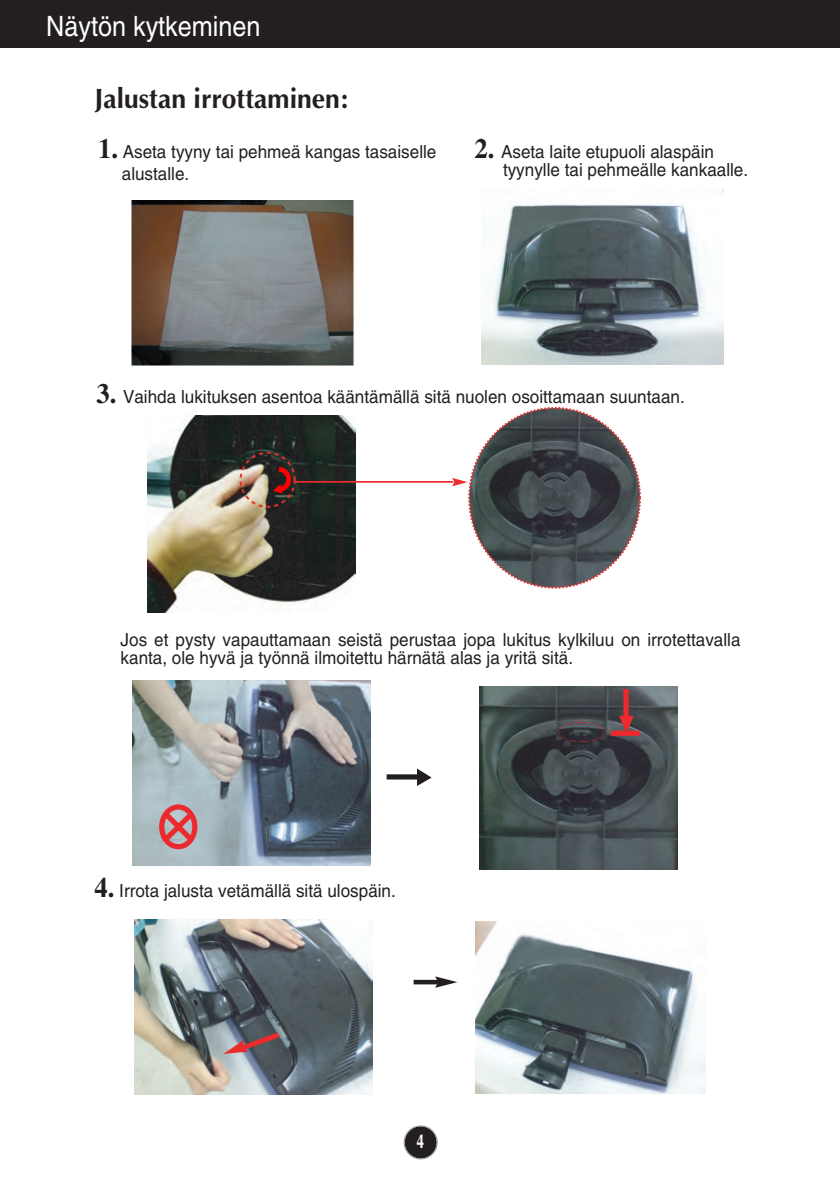
<style>
.page{position:relative;width:840px;height:1193px;background:#fff}
.page>*{position:absolute;margin:0;border:0;box-sizing:border-box;transform-origin:0 0}
.t1{font:700 28px "Optima";color:#231f20;scale:.95 1}
.t2{font:28px "Helvetica";color:#fff;scale:.9 1}
.t3{font:700 20px "Optima";color:#fff;scale:.7 1}
.t4{font:18px/18px "Helvetica";color:#231f20;scale:.95 1}
.s1{font-family:"Times";font-weight:700;font-size:28px}
</style>
<div class="page">
<div style="left:405px;top:1126px;width:32px;height:32px;background:#231f20;border-radius:50%"></div>
<div style="left:404px;top:1125px;width:34px;height:34px;border:1px solid #939598;border-radius:50%"></div>
<div style="left:0;top:0;width:840px;height:48px;background:#231f20"></div>
<img style="left:481px;top:190px;width:242px;height:175px">
<img style="left:132px;top:201px;width:221px;height:165px">
<img style="left:147px;top:416px;width:209px;height:197px">
<img style="left:469px;top:408px;width:171px;height:180px;border-radius:50%">
<div style="left:240px;top:452px;width:56px;height:56px;border:2px dashed #ec2b2d;border-radius:50%"></div>
<svg style="left:273px;top:465px;width:20px;height:30px"></svg>
<hr style="left:295px;top:481px;width:158px;height:2px;background:#ec2b2d">
<svg style="left:452px;top:478px;width:15px;height:8px"></svg>
<img style="left:132px;top:681px;width:238px;height:185px">
<div style="left:387px;top:774px;width:31px;height:5px;background:#231f20"></div>
<svg style="left:417px;top:768px;width:14px;height:18px"></svg>
<div style="left:159px;top:804px;width:38px;height:45px;border:5px solid #ec2a2d;border-radius:50%"></div>
<svg style="left:158px;top:807px;width:40px;height:40px;background:#ce7276"></svg>
<img style="left:480px;top:686px;width:197px;height:183px">
<svg style="left:558px;top:722px;width:46px;height:20px"></svg>
<div style="left:623px;top:689px;width:5px;height:28px;background:#ec2a2d"></div>
<svg style="left:619px;top:716px;width:14px;height:15px"></svg>
<div style="left:611px;top:731px;width:28px;height:5px;background:#ec2a2d"></div>
<img style="left:135px;top:920px;width:238px;height:175px">
<hr style="left:413px;top:980px;width:26px;height:4px;background:#231f20">
<svg style="left:435px;top:976px;width:22px;height:12px"></svg>
<svg style="left:223px;top:1028px;width:62px;height:26px;background:#81656d"></svg>
<img style="left:475px;top:922px;width:231px;height:171px">
<h1 class="t2" style="left:46px;top:16px;width:240px">Näytön kytkeminen</h1>
<h1 class="t1" style="left:95px;top:87px;width:267px">Jalustan irrottaminen:</h1>
<p class="t4" style="left:122px;top:143px;width:333px;line-height:22px;text-indent:-24px"><span class="s1">1.</span> Aseta tyyny tai pehmeä kangas tasaiselle alustalle.</p>
<p class="t4" style="left:503px;top:145px;width:260px;text-indent:-28px"><span class="s1">2.</span> Aseta laite etupuoli alaspäin tyynylle tai pehmeälle kankaalle.</p>
<p class="t4" style="left:96px;top:389px;width:621px"><span class="s1">3.</span> Vaihda lukituksen asentoa kääntämällä sitä nuolen osoittamaan suuntaan.</p>
<p class="t4" style="left:121px;top:632px;width:654px">Jos et pysty vapauttamaan seistä perustaa jopa lukitus kylkiluu on irrotettavalla kanta, ole hyvä ja työnnä ilmoitettu härnätä alas ja yritä sitä.</p>
<p class="t4" style="left:95px;top:884px;width:319px"><span class="s1">4.</span> Irrota jalusta vetämällä sitä ulospäin.</p>
<p class="t3" style="left:416px;top:1133px;width:13px">4</p>
</div>
